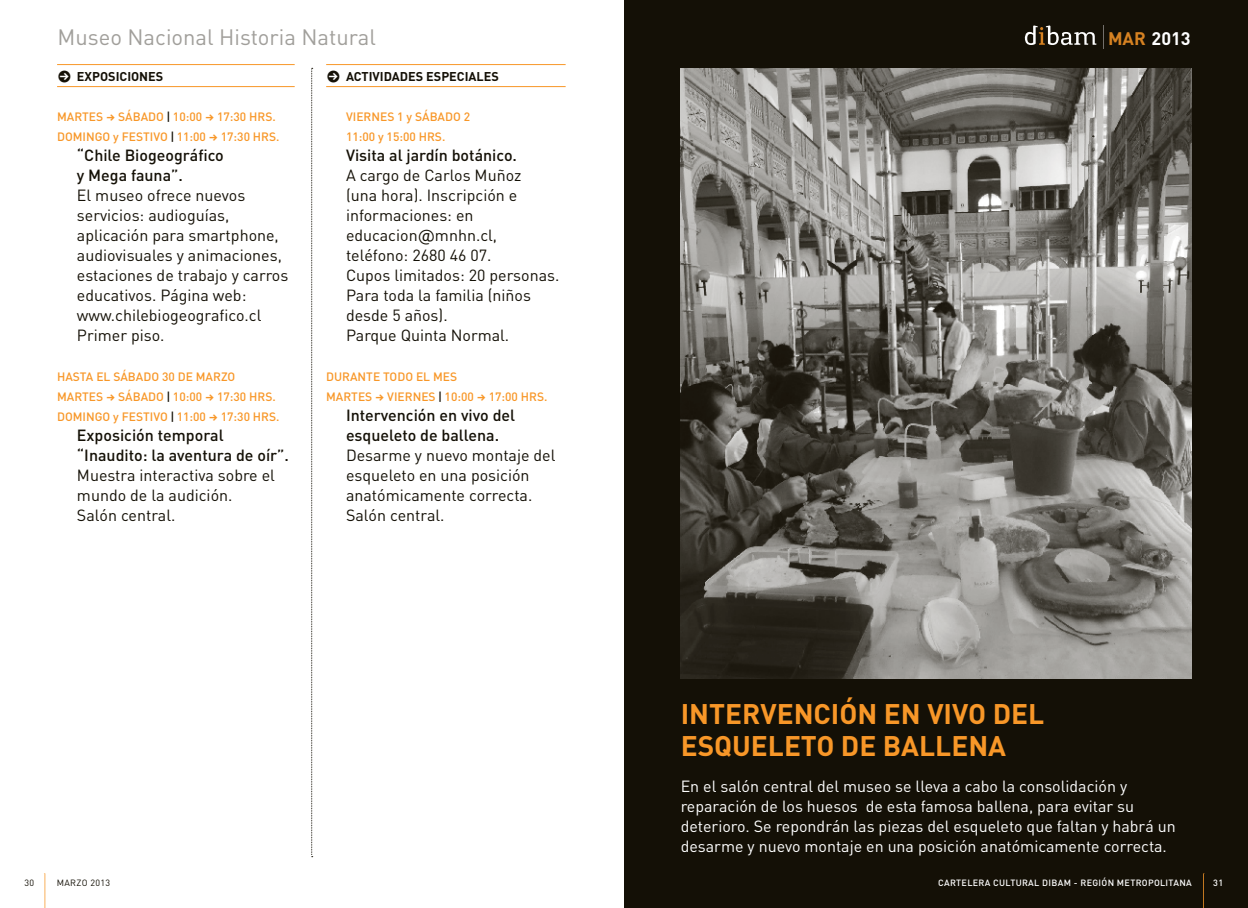
<style>
.page{position:relative;width:1248px;height:908px;background:#fff}
.page>*{position:absolute;margin:0;border:0;box-sizing:border-box;transform-origin:0 0}
.t1{font:700 28px/32px "DIN";color:#f89728}
.t2{font:22px "DIN";color:#a19f9b}
.t3{font:700 18px "DIN";color:#fff}
.t4{font:16px/20px "DIN";color:#141006}
.t5{font:16px/20px "DIN";color:#fff}
.t6{font:500 16px/20px "DIN";color:#141006}
.t7{font:700 12.6px "DIN";color:#141006}
.t8{font:500 12px/20px "DIN";color:#f89728}
.t9{font:500 9px "DIN";letter-spacing:.035em;color:#fff}
.t10{font:9px "DIN";letter-spacing:.035em;color:#141006}
.s1{font-family:"Digna Picto";font-weight:400;font-size:16px}
.s2{font-family:"Digna Picto";font-weight:400}
.s3{color:#141006}
.s4{font-family:"Digna"}
.s5{color:#d68222}
</style>
<div class="page">
<div style="left:624px;top:0;width:623px;height:907px;background:#141006"></div>
<svg style="left:1203px;top:873px;width:1px;height:34px"></svg>
<svg style="left:1024px;top:25px;width:72px;height:20px"></svg>
<svg style="left:1103px;top:25px;width:1px;height:24px"></svg>
<svg style="left:311px;top:68px;width:2px;height:787px"></svg>
<svg style="left:44px;top:873px;width:1px;height:34px"></svg>
<hr style="left:57px;top:86px;width:238px;height:1px;background:#f89728">
<hr style="left:57px;top:64px;width:238px;height:1px;background:#f89728">
<hr style="left:326px;top:86px;width:239px;height:1px;background:#f89728">
<hr style="left:326px;top:64px;width:239px;height:1px;background:#f89728">
<img style="left:680px;top:68px;width:510px;height:610px">
<h2 class="t2" style="left:57px;top:23px;width:320px">Museo Nacional Historia Natural</h2>
<p class="t7" style="left:57px;top:68px;width:108px"><span class="s1">á</span> EXPOSICIONES</p>
<p class="t8" style="left:57px;top:106px;width:224px">MARTES <span class="s2">a</span> SÁBADO <span class="s3">|</span> 10:00 <span class="s2">a</span> 17:30 HRS.<br>DOMINGO y FESTIVO <span class="s3">|</span> 11:00 <span class="s2">a</span> 17:30 HRS.</p>
<p class="t6" style="left:77px;top:144px;width:148px">“Chile Biogeográfico y Mega fauna”.</p>
<p class="t4" style="left:77px;top:184px;width:213px">El museo ofrece nuevos servicios: audioguías, aplicación para smartphone, audiovisuales y animaciones, estaciones de trabajo y carros educativos. Página web: www.chilebiogeografico.cl<br>Primer piso.</p>
<p class="t8" style="left:57px;top:366px;width:224px">HASTA EL SÁBADO 30 DE MARZO<br>MARTES <span class="s2">a</span> SÁBADO <span class="s3">|</span> 10:00 <span class="s2">a</span> 17:30 HRS.<br>DOMINGO y FESTIVO <span class="s3">|</span> 11:00 <span class="s2">a</span> 17:30 HRS.</p>
<p class="t6" style="left:77px;top:424px;width:213px">Exposición temporal “Inaudito: la aventura de oír”.</p>
<p class="t4" style="left:77px;top:464px;width:199px">Muestra interactiva sobre el mundo de la audición.<br>Salón central.</p>
<p class="t7" style="left:326px;top:68px;width:174px"><span class="s1">á</span> ACTIVIDADES ESPECIALES</p>
<p class="t8" style="left:346px;top:106px;width:126px">VIERNES 1 y SÁBADO 2<br>11:00 y 15:00 HRS.</p>
<p class="t6" style="left:346px;top:144px;width:172px">Visita al jardín botánico.</p>
<p class="t4" style="left:346px;top:164px;width:215px">A cargo de Carlos Muñoz<br>(una hora). Inscripción e informaciones: en educacion<span class="s4">@</span>mnhn.cl, teléfono: 2680 46 07.<br>Cupos limitados: 20 personas.<br>Para toda la familia (niños desde 5 años).<br>Parque Quinta Normal.</p>
<p class="t8" style="left:326px;top:366px;width:223px">DURANTE TODO EL MES<br>MARTES <span class="s2">a</span> VIERNES <span class="s3">|</span> 10:00 <span class="s2">a</span> 17:00 HRS.</p>
<p class="t6" style="left:346px;top:404px;width:170px">Intervención en vivo del esqueleto de ballena.</p>
<p class="t4" style="left:346px;top:444px;width:211px">Desarme y nuevo montaje del esqueleto en una posición anatómicamente correcta.<br>Salón central.</p>
<p class="t10" style="left:24px;top:877px;width:11px">30</p>
<p class="t10" style="left:57px;top:877px;width:55px">MARZO 2013</p>
<p class="t3" style="left:1107px;top:27px;width:84px"><span class="s5">MAR</span> 2013</p>
<h1 class="t1" style="left:680px;top:696px;width:365px">INTERVENCIÓN EN VIVO DEL<br>ESQUELETO DE BALLENA</h1>
<p class="t5" style="left:680px;top:775px;width:496px">En el salón central del museo se lleva a cabo la consolidación y reparación de los huesos de esta famosa ballena, para evitar su deterioro. Se repondrán las piezas del esqueleto que faltan y habrá un desarme y nuevo montaje en una posición anatómicamente correcta.</p>
<p class="t9" style="left:938px;top:877px;width:255px">CARTELERA CULTURAL DIBAM - REGIÓN METROPOLITANA</p>
<p class="t9" style="left:1212px;top:877px;width:12px">31</p>
</div>
